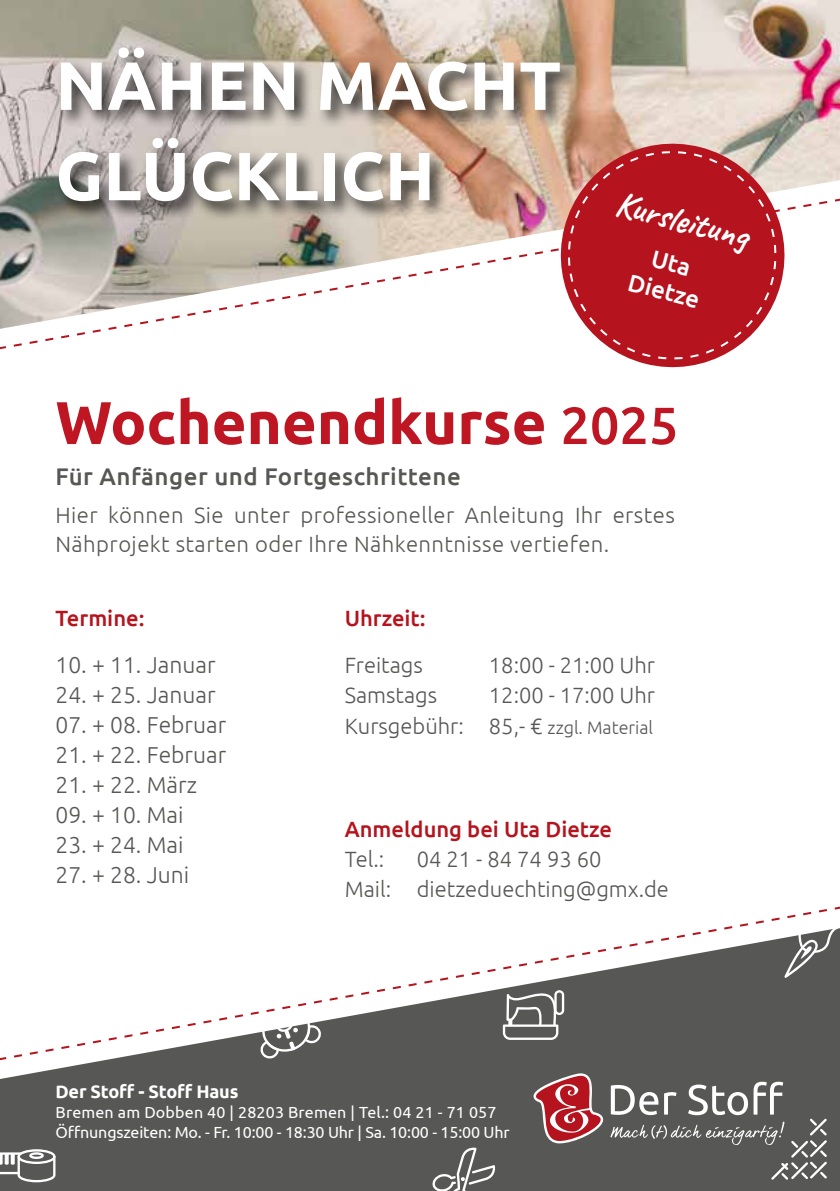
<style>
.page{position:relative;width:840px;height:1191px;background:#fff}
.page>*{position:absolute;margin:0;border:0;box-sizing:border-box;transform-origin:0 0}
.t1{font:700 68.2px/90.4px "Ubuntu";color:#fff}
.t2{font:700 60.2px "Ubuntu";color:#be1622}
.t3{font:700 36.2px "Caveat";color:#fff}
.t4{font:500 24px "Ubuntu";letter-spacing:.02em;color:#575756}
.t5{font:500 24px/29px "Ubuntu";color:#fff;text-align:center}
.t6{font:300 23px "Ubuntu";color:#575756}
.t7{font:300 22px/30.2px "Ubuntu";color:#575756;text-align:right}
.t8{font:300 22px/28.2px "Ubuntu";letter-spacing:.02em;color:#575756}
.t9{font:500 22px "Ubuntu";color:#b5131d}
.t10{font:700 18px "Ubuntu";letter-spacing:-.01em;color:#fff}
.t11{font:16px/20px "Ubuntu";color:#fff}
.s1{font-weight:500;font-size:52.2px}
.s2{font-size:18px}
</style>
<div class="page">
<div style="left:0;top:896px;width:839px;height:295px;background:#575756"></div>
<svg style="left:432px;top:1147px;width:63px;height:44px"></svg>
<svg style="left:0;top:1149px;width:55px;height:33px"></svg>
<img style="left:0;top:0;width:839px;height:174px">
<svg style="left:0;top:896px;width:839px;height:183px"></svg>
<svg style="left:0;top:174px;width:839px;height:176px"></svg>
<div style="left:54px;top:44px;width:525px;height:178px;background:#000;opacity:.75"></div>
<svg style="left:548px;top:132px;width:247px;height:236px"></svg>
<svg style="left:655px;top:358px;width:116px;height:6px"></svg>
<svg style="left:775px;top:155px;width:5px;height:116px"></svg>
<svg style="left:571px;top:146px;width:117px;height:6px"></svg>
<svg style="left:563px;top:239px;width:5px;height:116px"></svg>
<svg style="left:568px;top:152px;width:207px;height:206px;background:#bc2f37"></svg>
<svg style="left:521px;top:1073px;width:305px;height:106px"></svg>
<h1 class="t1" style="left:55px;top:39px;width:507px">NÄHEN MACHT<br>GLÜCKLICH</h1>
<h3 class="t3" style="left:621px;top:181px;width:137px;rotate:14deg">Kursleitung</h3>
<p class="t5" style="left:639px;top:238px;width:74px;rotate:15deg">Uta<br>Dietze</p>
<h2 class="t2" style="left:55px;top:386px;width:624px">Wochenendkurse <span class="s1">2025</span></h2>
<p class="t4" style="left:55px;top:461px;width:406px">Für Anfänger und Fortgeschrittene</p>
<p class="t8" style="left:55px;top:501px;width:620px">Hier können Sie unter professioneller Anleitung Ihr erstes<br>Nähprojekt starten oder Ihre Nähkenntnisse vertiefen.</p>
<p class="t9" style="left:55px;top:604px;width:90px">Termine:</p>
<p class="t6" style="left:55px;top:651px;width:162px">10. + 11. Januar</p>
<p class="t6" style="left:55px;top:681px;width:162px">24. + 25. Januar</p>
<p class="t6" style="left:55px;top:711px;width:172px">07. + 08. Februar</p>
<p class="t6" style="left:55px;top:741px;width:172px">21. + 22. Februar</p>
<p class="t6" style="left:55px;top:771px;width:143px">21. + 22. März</p>
<p class="t6" style="left:55px;top:801px;width:129px">09. + 10. Mai</p>
<p class="t6" style="left:55px;top:831px;width:129px">23. + 24. Mai</p>
<p class="t6" style="left:55px;top:861px;width:135px">27. + 28. Juni</p>
<p class="t9" style="left:344px;top:604px;width:82px">Uhrzeit:</p>
<p class="t7" style="left:344px;top:650px;width:79px">Freitags</p>
<p class="t7" style="left:488px;top:650px;width:168px">18:00 - 21:00 Uhr</p>
<p class="t7" style="left:344px;top:680px;width:94px">Samstags</p>
<p class="t7" style="left:344px;top:680px;width:312px">12:00 - 17:00 Uhr<br>Kursgebühr: 85,- € <span class="s2">zzgl. Material</span></p>
<p class="t9" style="left:344px;top:815px;width:268px">Anmeldung bei Uta Dietze</p>
<p class="t8" style="left:344px;top:844px;width:41px">Tel.:</p>
<p class="t7" style="left:344px;top:843px;width:325px;text-align:center">04 21 - 84 74 93 60<br>Mail: dietzeduechting@gmx.de</p>
<p class="t10" style="left:55px;top:1080px;width:184px">Der Stoff - Stoff Haus</p>
<p class="t11" style="left:55px;top:1102px;width:455px">Bremen am Dobben 40 | 28203 Bremen | Tel.: 04 21 - 71 057<br>Öffnungszeiten: Mo. - Fr. 10:00 - 18:30 Uhr | Sa. 10:00 - 15:00 Uhr</p>
</div>
